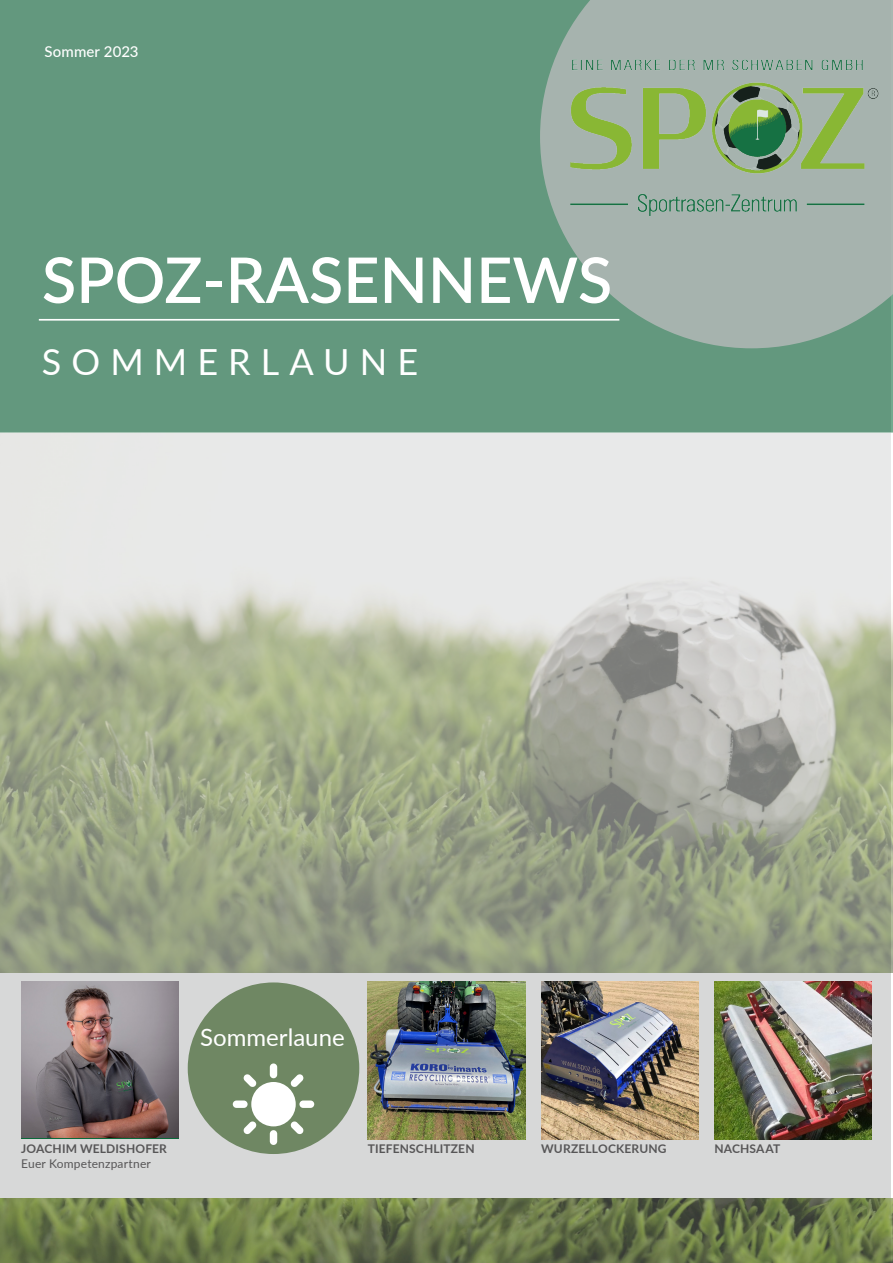
<style>
.page{position:relative;width:893px;height:1263px;background:#fff}
.page>*{position:absolute;margin:0;border:0;box-sizing:border-box;transform-origin:0 0}
._82_Title_gray_Bitter{font:600 63px "Lato";color:#fff}
._82_Title_gray_Bitter-2{font:36px "Lato";letter-spacing:.28em;color:#fff}
._9_Content_gray_Source_Sans_Pro{font:24px "Lato";color:#fff}
._7_Content_gray_Source_Sans_Pro{font:500 15px "Lato";letter-spacing:.01em;color:#fff}
._8_Content_gray_Source_Sans_Pro{font:700 12px "Lato";letter-spacing:.015em;color:#575657}
._8_Content_gray_Source_Sans_Pro-2{font:12px "Lato";letter-spacing:.015em;color:#575657}
</style>
<div class="page">
<div style="left:0;top:0;width:891px;height:1263px;background:#d7d8d8"></div>
<div style="left:0;top:0;width:893px;height:432px;background:#63987e"></div>
<img style="left:1px;top:432px;width:891px;height:540px">
<img style="left:0;top:1198px;width:893px;height:65px">
<svg style="left:540px;top:0;width:353px;height:348px;fill:#a6b3ae"></svg>
<img style="left:567px;top:27px;width:315px;height:222px">
<img style="left:368px;top:982px;width:157px;height:157px">
<img style="left:21px;top:982px;width:158px;height:155px">
<img style="left:714px;top:982px;width:158px;height:157px">
<img style="left:541px;top:982px;width:157px;height:157px">
<div style="left:188px;top:982px;width:171px;height:172px;background:#6f8763;border-radius:50%"></div>
<div style="left:233px;top:1100px;width:15px;height:8px;background:#fff;border-radius:4px"></div>
<div style="left:299px;top:1100px;width:15px;height:8px;background:#fff;border-radius:4px"></div>
<svg style="left:243px;top:1063px;width:61px;height:82px"></svg>
<hr style="left:39px;top:319px;width:580px;height:2px;background:#fff">
<p class="_7_Content_gray_Source_Sans_Pro" style="left:45px;top:41px;width:96px">Sommer 2023</p>
<p class="_82_Title_gray_Bitter" style="left:42px;top:234px;width:572px">SPOZ-RASENNEWS</p>
<p class="_82_Title_gray_Bitter-2" style="left:42px;top:336px;width:378px">SOMMERLAUNE</p>
<p class="_9_Content_gray_Source_Sans_Pro" style="left:200px;top:1020px;width:146px">Sommerlaune</p>
<p class="_8_Content_gray_Source_Sans_Pro" style="left:21px;top:1140px;width:147px">JOACHIM WELDISHOFER</p>
<p class="_8_Content_gray_Source_Sans_Pro" style="left:368px;top:1140px;width:108px">TIEFENSCHLITZEN</p>
<p class="_8_Content_gray_Source_Sans_Pro" style="left:541px;top:1140px;width:127px">WURZELLOCKERUNG</p>
<p class="_8_Content_gray_Source_Sans_Pro-2" style="left:21px;top:1155px;width:131px">Euer Kompetenzpartner</p>
<p class="_8_Content_gray_Source_Sans_Pro" style="left:714px;top:1140px;width:67px">NACHSAAT</p>
</div>
